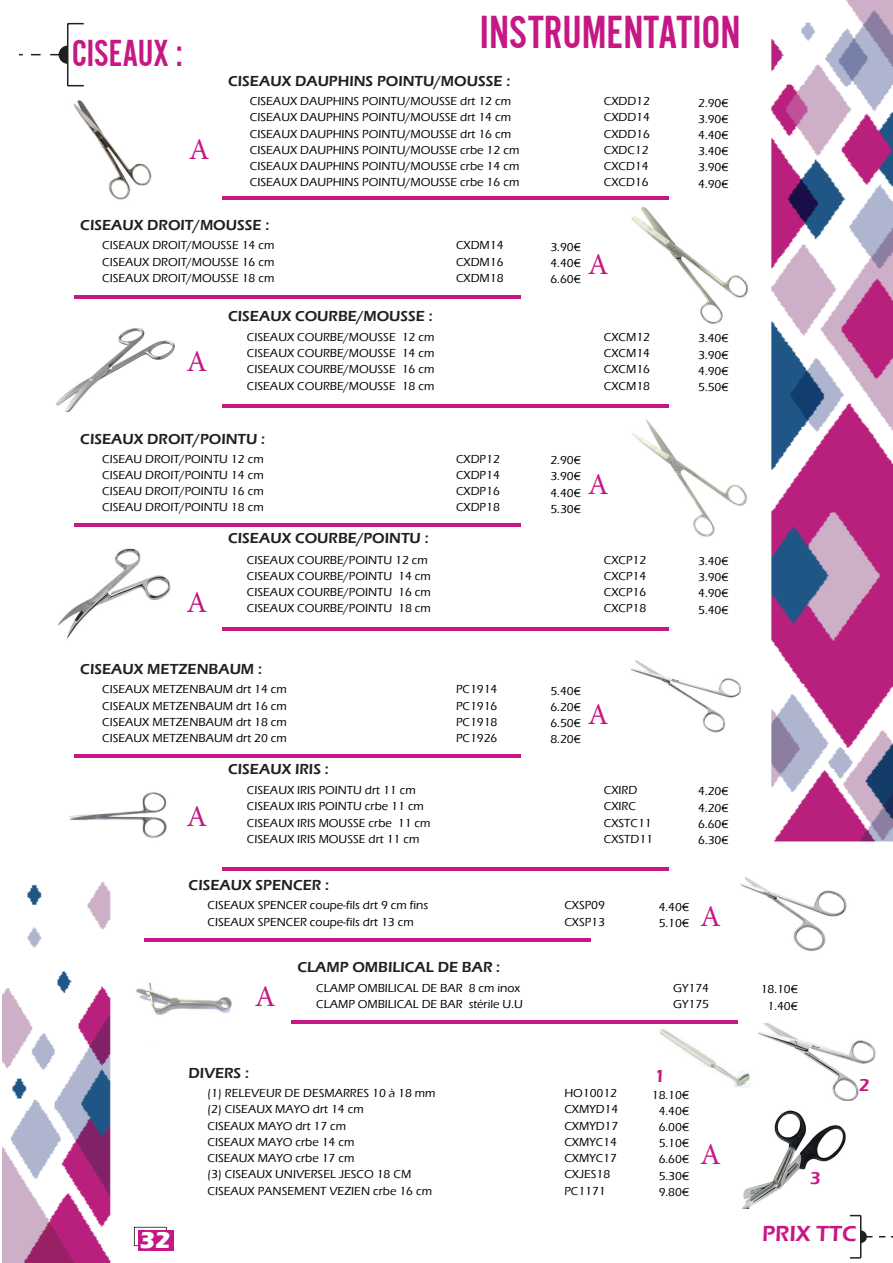
<style>
.page{position:relative;width:893px;height:1263px;background:#fff}
.page>*{position:absolute;margin:0;border:0;box-sizing:border-box;transform-origin:0 0}
.t1{font:48px "Alternate Got No 2 D";color:#c61885}
.t2{font:39px "Alternate Got No 2 D";color:#c61885}
.t3{font:30px "Minion Pro";color:#c61885}
.t4{font:700 24px "Eras ITC";color:#fff}
.t5{font:600 22.5px "Eras ITC";color:#c61885}
.t6{font:600 18px "Eras ITC";color:#c61884}
.t7{font:600 15px "Eras ITC";color:#231f20}
.t8{font:500 12px/16.2px "Eras ITC";color:#000;text-align:justify}
</style>
<div class="page">
<img style="left:3px;top:0;width:890px;height:1263px">
<svg style="left:68px;top:23px;width:16px;height:1px"></svg>
<svg style="left:68px;top:85px;width:16px;height:1px"></svg>
<hr style="left:67px;top:24px;width:1px;height:62px;background:#231f20">
<svg style="left:50px;top:46px;width:17px;height:18px"></svg>
<hr style="left:860px;top:1215px;width:1px;height:43px;background:#231f20">
<svg style="left:861px;top:1230px;width:11px;height:13px"></svg>
<hr style="left:223px;top:196px;width:446px;height:3px;background:#c61885">
<hr style="left:75px;top:295px;width:446px;height:3px;background:#c61885">
<hr style="left:75px;top:524px;width:446px;height:3px;background:#c61885">
<hr style="left:75px;top:754px;width:446px;height:3px;background:#c61885">
<hr style="left:223px;top:405px;width:446px;height:3px;background:#c61885">
<hr style="left:223px;top:627px;width:446px;height:3px;background:#c61885">
<hr style="left:223px;top:867px;width:446px;height:3px;background:#c61885">
<hr style="left:144px;top:939px;width:446px;height:3px;background:#c61885">
<hr style="left:292px;top:1020px;width:446px;height:3px;background:#c61885">
<img style="left:54px;top:91px;width:122px;height:122px">
<img style="left:628px;top:204px;width:122px;height:122px">
<img style="left:54px;top:304px;width:122px;height:121px">
<img style="left:627px;top:417px;width:122px;height:122px">
<img style="left:54px;top:533px;width:122px;height:122px">
<img style="left:627px;top:636px;width:122px;height:121px">
<img style="left:54px;top:789px;width:122px;height:57px">
<img style="left:733px;top:852px;width:122px;height:122px">
<img style="left:757px;top:1023px;width:122px;height:99px">
<img style="left:733px;top:1102px;width:122px;height:107px">
<img style="left:118px;top:953px;width:122px;height:91px">
<img style="left:654px;top:1025px;width:99px;height:62px">
<svg style="left:134px;top:1227px;width:33px;height:19px"></svg>
<div style="left:138px;top:1230px;width:35px;height:21px;background:#c61884"></div>
<h2 class="t2" style="left:72px;top:32px;width:113px">CISEAUX :</h2>
<h3 class="t3" style="left:189px;top:129px;width:22px">A</h3>
<h1 class="t1" style="left:480px;top:7px;width:262px">INSTRUMENTATION</h1>
<p class="t7" style="left:228px;top:73px;width:284px">CISEAUX DAUPHINS POINTU/MOUSSE :</p>
<p class="t8" style="left:250px;top:93px;width:271px;text-align:left">CISEAUX DAUPHINS POINTU/MOUSSE drt 12 cm CISEAUX DAUPHINS POINTU/MOUSSE drt 14 cm CISEAUX DAUPHINS POINTU/MOUSSE drt 16 cm CISEAUX DAUPHINS POINTU/MOUSSE crbe 12 cm CISEAUX DAUPHINS POINTU/MOUSSE crbe 14 cm CISEAUX DAUPHINS POINTU/MOUSSE crbe 16 cm</p>
<p class="t8" style="left:604px;top:93px;width:48px">CXDD12<br>CXDD14<br>CXDD16<br>CXDC12<br>CXCD14<br>CXCD16</p>
<p class="t8" style="left:698px;top:95px;width:32px">2.90€ 3.90€ 4.40€ 3.40€ 3.90€ 4.90€</p>
<p class="t7" style="left:80px;top:217px;width:190px">CISEAUX DROIT/MOUSSE :</p>
<p class="t8" style="left:102px;top:237px;width:174px">CISEAUX DROIT/MOUSSE 14 cm CISEAUX DROIT/MOUSSE 16 cm CISEAUX DROIT/MOUSSE 18 cm</p>
<h3 class="t3" style="left:186px;top:341px;width:22px">A</h3>
<p class="t7" style="left:228px;top:307px;width:206px">CISEAUX COURBE/MOUSSE :</p>
<p class="t8" style="left:247px;top:329px;width:189px">CISEAUX COURBE/MOUSSE 12 cm CISEAUX COURBE/MOUSSE 14 cm CISEAUX COURBE/MOUSSE 16 cm CISEAUX COURBE/MOUSSE 18 cm</p>
<p class="t7" style="left:80px;top:430px;width:186px">CISEAUX DROIT/POINTU :</p>
<p class="t8" style="left:102px;top:451px;width:163px">CISEAU DROIT/POINTU 12 cm CISEAU DROIT/POINTU 14 cm CISEAU DROIT/POINTU 16 cm CISEAU DROIT/POINTU 18 cm</p>
<h3 class="t3" style="left:186px;top:582px;width:22px">A</h3>
<p class="t7" style="left:228px;top:530px;width:202px">CISEAUX COURBE/POINTU :</p>
<p class="t8" style="left:247px;top:552px;width:185px;text-align:left">CISEAUX COURBE/POINTU 12 cm<br>CISEAUX COURBE/POINTU 14 cm<br>CISEAUX COURBE/POINTU 16 cm<br>CISEAUX COURBE/POINTU 18 cm</p>
<p class="t7" style="left:80px;top:661px;width:183px">CISEAUX METZENBAUM :</p>
<p class="t8" style="left:102px;top:681px;width:186px">CISEAUX METZENBAUM drt 14 cm CISEAUX METZENBAUM drt 16 cm CISEAUX METZENBAUM drt 18 cm CISEAUX METZENBAUM drt 20 cm</p>
<h3 class="t3" style="left:186px;top:796px;width:22px">A</h3>
<p class="t7" style="left:228px;top:760px;width:102px">CISEAUX IRIS :</p>
<p class="t8" style="left:247px;top:782px;width:185px;text-align:left">CISEAUX IRIS POINTU drt 11 cm<br>CISEAUX IRIS POINTU crbe 11 cm<br>CISEAUX IRIS MOUSSE crbe 11 cm<br>CISEAUX IRIS MOUSSE drt 11 cm</p>
<p class="t7" style="left:189px;top:877px;width:142px">CISEAUX SPENCER :</p>
<p class="t8" style="left:207px;top:897px;width:222px">CISEAUX SPENCER coupe-fils drt 9 cm fins<br>CISEAUX SPENCER coupe-fils drt 13 cm</p>
<p class="t8" style="left:456px;top:237px;width:49px">CXDM14<br>CXDM16<br>CXDM18</p>
<p class="t8" style="left:456px;top:451px;width:45px">CXDP12<br>CXDP14<br>CXDP16<br>CXDP18</p>
<p class="t8" style="left:456px;top:681px;width:43px">PC1914<br>PC1916<br>PC1918<br>PC1926</p>
<p class="t7" style="left:297px;top:958px;width:204px">CLAMP OMBILICAL DE BAR :</p>
<p class="t8" style="left:550px;top:239px;width:32px">3.90€ 4.40€ 6.60€</p>
<h3 class="t3" style="left:588px;top:245px;width:22px">A</h3>
<p class="t8" style="left:604px;top:329px;width:48px">CXCM12<br>CXCM14<br>CXCM16<br>CXCM18</p>
<p class="t8" style="left:550px;top:452px;width:32px">2.90€ 3.90€ 4.40€ 5.30€</p>
<h3 class="t3" style="left:588px;top:464px;width:22px">A</h3>
<p class="t8" style="left:604px;top:552px;width:44px">CXCP12<br>CXCP14<br>CXCP16<br>CXCP18</p>
<p class="t8" style="left:698px;top:330px;width:32px">3.40€ 3.90€ 4.90€ 5.50€</p>
<p class="t8" style="left:698px;top:553px;width:32px">3.40€ 3.90€ 4.90€ 5.40€</p>
<p class="t8" style="left:550px;top:683px;width:32px">5.40€ 6.20€ 6.50€ 8.20€</p>
<h3 class="t3" style="left:588px;top:694px;width:22px">A</h3>
<p class="t8" style="left:604px;top:782px;width:51px;text-align:left">CXIRD<br>CXIRC<br>CXSTC11<br>CXSTD11</p>
<p class="t8" style="left:698px;top:783px;width:32px">4.20€ 4.20€ 6.60€ 6.30€</p>
<p class="t8" style="left:564px;top:897px;width:42px">CXSP09<br>CXSP13</p>
<p class="t8" style="left:659px;top:899px;width:32px">4.40€<br>5.10€</p>
<h3 class="t3" style="left:700px;top:896px;width:22px">A</h3>
<h3 class="t3" style="left:255px;top:976px;width:22px">A</h3>
<p class="t8" style="left:316px;top:980px;width:208px">CLAMP OMBILICAL DE BAR 8 cm inox<br>CLAMP OMBILICAL DE BAR stérile U.U</p>
<p class="t8" style="left:673px;top:980px;width:37px">GY174<br>GY175</p>
<p class="t8" style="left:761px;top:981px;width:39px;text-align:center">18.10€<br>1.40€</p>
<h3 class="t4" style="left:140px;top:1226px;width:33px">32</h3>
<p class="t7" style="left:189px;top:1065px;width:62px">DIVERS :</p>
<p class="t8" style="left:207px;top:1085px;width:230px;text-align:left">(1) RELEVEUR DE DESMARRES 10 à 18 mm (2) CISEAUX MAYO drt 14 cm<br>CISEAUX MAYO drt 17 cm<br>CISEAUX MAYO crbe 14 cm<br>CISEAUX MAYO crbe 17 cm<br>(3) CISEAUX UNIVERSEL JESCO 18 CM<br>CISEAUX PANSEMENT VEZIEN crbe 16 cm</p>
<p class="t8" style="left:564px;top:1085px;width:55px;text-align:left">HO10012<br>CXMYD14<br>CXMYD17<br>CXMYC14<br>CXMYC17<br>CXJES18<br>PC1171</p>
<h3 class="t6" style="left:654px;top:1066px;width:12px">1</h3>
<p class="t8" style="left:652px;top:1087px;width:39px;text-align:center">18.10€<br>4.40€<br>6.00€<br>5.10€<br>6.60€<br>5.30€<br>9.80€</p>
<h3 class="t3" style="left:700px;top:1134px;width:22px">A</h3>
<h3 class="t6" style="left:810px;top:1168px;width:12px">3</h3>
<h3 class="t6" style="left:859px;top:1075px;width:12px">2</h3>
<h3 class="t5" style="left:762px;top:1221px;width:96px">PRIX TTC</h3>
</div>
